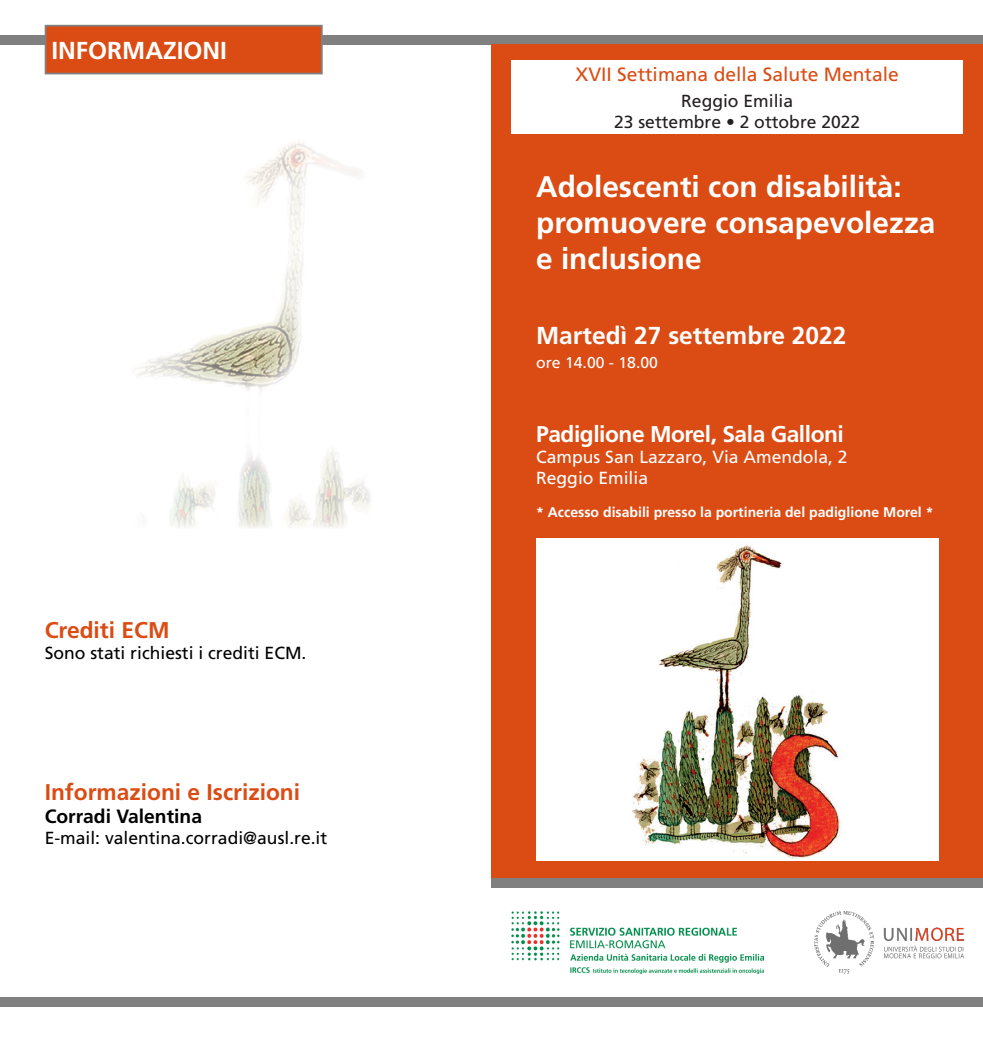
<style>
.page{position:relative;width:983px;height:1042px;background:#fff}
.page>*{position:absolute;margin:0;border:0;box-sizing:border-box;transform-origin:0 0}
.t1{font:700 29.75px/35.7px "Frutiger LT Std";color:#fff}
.t2{font:700 24.5px "Frutiger LT Std";color:#fff}
.t3{font:700 22.75px "Frutiger LT Std";color:#db4c14}
.t4{font:700 22.75px "Frutiger LT Std";letter-spacing:-.02em;color:#fff}
.t5{font:19.25px "Frutiger LT Std";color:#db4c14}
.t6{font:700 19.25px "Frutiger LT Std";color:#000}
.t7{font:17.5px "Frutiger LT Std";color:#000}
.t8{font:17.5px/21px "Frutiger LT Std";color:#fff}
.t9{font:17.5px/21px "Frutiger LT Std";color:#231f20;text-align:center}
.t10{font:15.75px "Frutiger LT Std";color:#fff}
.t11{font:700 14px "Frutiger LT Std";color:#fff}
</style>
<div class="page">
<div style="left:0;top:35px;width:982px;height:10px;background:#808080"></div>
<div style="left:0;top:997px;width:982px;height:10px;background:#808080"></div>
<div style="left:491px;top:45px;width:491px;height:833px;background:#db4c14"></div>
<div style="left:46px;top:26px;width:276px;height:48px;background:#db4c14"></div>
<div style="left:45px;top:25px;width:277px;height:49px;border:2px solid #808080"></div>
<div style="left:491px;top:878px;width:491px;height:9px;background:#808080"></div>
<div style="left:536px;top:538px;width:402px;height:323px;background:#fff"></div>
<img style="left:632px;top:545px;width:209px;height:314px">
<img style="left:814px;top:912px;width:148px;height:61px">
<img style="left:511px;top:912px;width:252px;height:61px">
<div style="left:511px;top:61px;width:451px;height:73px;background:#fff"></div>
<img style="left:137px;top:142px;width:233px;height:386px">
<h2 class="t2" style="left:51px;top:36px;width:177px">INFORMAZIONI</h2>
<h3 class="t3" style="left:45px;top:617px;width:126px">Crediti ECM</h3>
<p class="t7" style="left:45px;top:643px;width:263px">Sono stati richiesti i crediti ECM.</p>
<h3 class="t3" style="left:45px;top:779px;width:257px">Informazioni e Iscrizioni</h3>
<p class="t6" style="left:45px;top:805px;width:159px">Corradi Valentina</p>
<p class="t7" style="left:45px;top:828px;width:284px">E-mail: valentina.corradi@ausl.re.it</p>
<p class="t5" style="left:575px;top:63px;width:325px">XVII Settimana della Salute Mentale</p>
<p class="t9" style="left:614px;top:90px;width:248px">Reggio Emilia<br>23 settembre • 2 ottobre 2022</p>
<h1 class="t1" style="left:536px;top:169px;width:400px">Adolescenti con disabilità: promuovere consapevolezza e inclusione</h1>
<h2 class="t2" style="left:536px;top:321px;width:312px">Martedì 27 settembre 2022</h2>
<p class="t10" style="left:536px;top:353px;width:123px">ore 14.00 - 18.00</p>
<h3 class="t4" style="left:536px;top:420px;width:309px">Padiglione Morel, Sala Galloni</h3>
<p class="t8" style="left:536px;top:446px;width:313px">Campus San Lazzaro, Via Amendola, 2<br>Reggio Emilia</p>
<p class="t11" style="left:536px;top:504px;width:399px">* Accesso disabili presso la portineria del padiglione Morel *</p>
</div>
